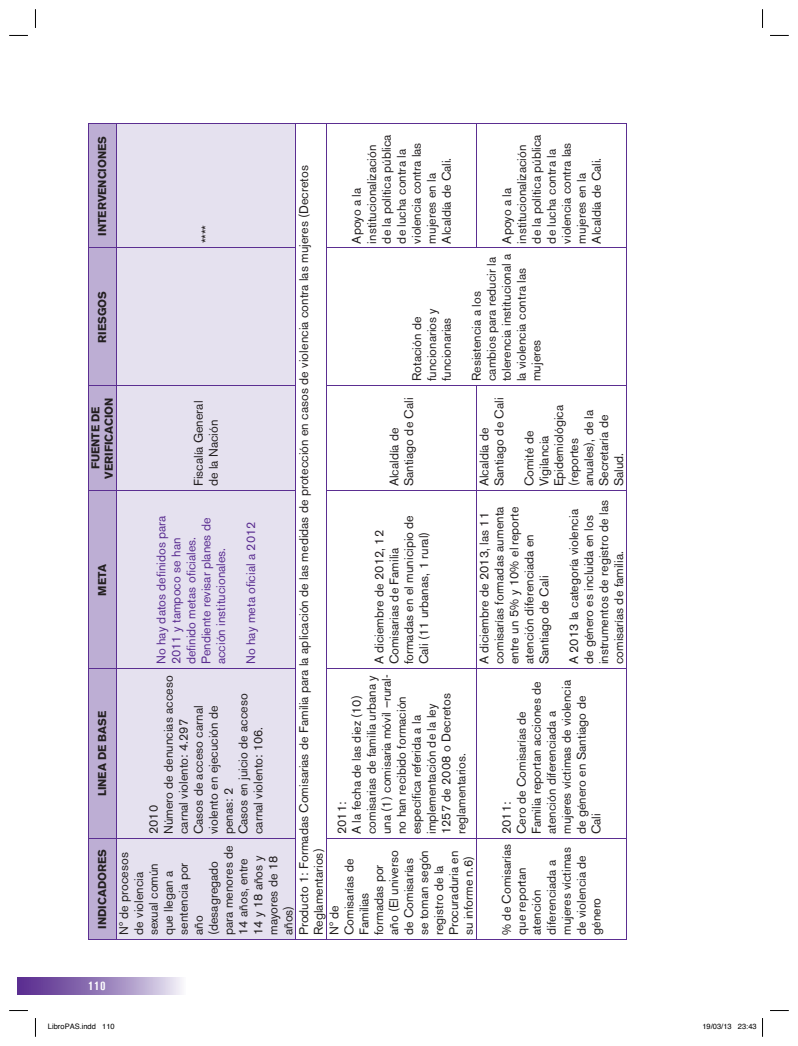
<style>
.page{position:relative;width:798px;height:1046px;background:#fff}
.page>*{position:absolute;margin:0;border:0;box-sizing:border-box;transform-origin:0 0}
.t1{font:12.5px/14.9px "Akzidenz Grotesk BE";color:#231f20}
.t2{font:12.5px/14.9px "Akzidenz Grotesk BE";color:#5b2e91}
.t3{font:700 condensed 12.5px "Akzidenz Grotesk BE";color:#fff}
.t4{font:700 11.25px/13.2px "Akzidenz Grotesk BE";color:#231f20;text-align:center}
.t5{font:7.5px "Helvetica";color:#000}
</style>
<div class="page">
<svg style="left:18px;top:977px;width:164px;height:16px;background:#9a81bb"></svg>
<div style="left:89px;top:124px;width:27px;height:814px;background:#bdaed4"></div>
<div style="left:116px;top:124px;width:179px;height:814px;background:#e5e1ef"></div>
<hr style="left:89px;top:838px;width:1px;height:100px;background:#5b2e91">
<hr style="left:89px;top:668px;width:1px;height:170px;background:#5b2e91">
<hr style="left:89px;top:491px;width:1px;height:177px;background:#5b2e91">
<hr style="left:89px;top:386px;width:1px;height:104px;background:#5b2e91">
<hr style="left:89px;top:248px;width:1px;height:137px;background:#5b2e91">
<hr style="left:89px;top:124px;width:1px;height:123px;background:#5b2e91">
<svg style="left:89px;top:938px;width:27px;height:1px"></svg>
<hr style="left:116px;top:838px;width:1px;height:100px;background:#5b2e91">
<svg style="left:90px;top:838px;width:26px;height:1px"></svg>
<hr style="left:116px;top:668px;width:1px;height:170px;background:#5b2e91">
<svg style="left:90px;top:668px;width:26px;height:1px"></svg>
<hr style="left:116px;top:491px;width:1px;height:177px;background:#5b2e91">
<svg style="left:89px;top:490px;width:27px;height:1px"></svg>
<hr style="left:116px;top:386px;width:1px;height:104px;background:#5b2e91">
<svg style="left:89px;top:385px;width:27px;height:1px"></svg>
<hr style="left:116px;top:248px;width:1px;height:137px;background:#5b2e91">
<svg style="left:89px;top:247px;width:27px;height:1px"></svg>
<hr style="left:116px;top:124px;width:1px;height:123px;background:#5b2e91">
<svg style="left:89px;top:123px;width:27px;height:1px"></svg>
<hr style="left:116px;top:938px;width:179px;height:1px;background:#5b2e91">
<hr style="left:116px;top:838px;width:179px;height:1px;background:#5b2e91">
<hr style="left:116px;top:668px;width:179px;height:1px;background:#5b2e91">
<hr style="left:116px;top:490px;width:179px;height:1px;background:#5b2e91">
<hr style="left:116px;top:385px;width:179px;height:1px;background:#5b2e91">
<hr style="left:116px;top:247px;width:179px;height:1px;background:#5b2e91">
<hr style="left:116px;top:123px;width:179px;height:1px;background:#5b2e91">
<hr style="left:295px;top:838px;width:1px;height:100px;background:#5b2e91">
<hr style="left:295px;top:668px;width:1px;height:170px;background:#5b2e91">
<hr style="left:295px;top:491px;width:1px;height:177px;background:#5b2e91">
<hr style="left:295px;top:386px;width:1px;height:104px;background:#5b2e91">
<hr style="left:295px;top:248px;width:1px;height:137px;background:#5b2e91">
<hr style="left:295px;top:124px;width:1px;height:123px;background:#5b2e91">
<hr style="left:296px;top:938px;width:30px;height:1px;background:#5b2e91">
<hr style="left:296px;top:123px;width:30px;height:1px;background:#5b2e91">
<hr style="left:326px;top:838px;width:1px;height:100px;background:#5b2e91">
<hr style="left:326px;top:668px;width:1px;height:170px;background:#5b2e91">
<hr style="left:326px;top:491px;width:1px;height:177px;background:#5b2e91">
<hr style="left:326px;top:386px;width:1px;height:104px;background:#5b2e91">
<hr style="left:326px;top:248px;width:1px;height:137px;background:#5b2e91">
<hr style="left:326px;top:124px;width:1px;height:123px;background:#5b2e91">
<hr style="left:327px;top:938px;width:149px;height:1px;background:#5b2e91">
<hr style="left:327px;top:838px;width:149px;height:1px;background:#5b2e91">
<hr style="left:327px;top:668px;width:149px;height:1px;background:#5b2e91">
<hr style="left:327px;top:490px;width:149px;height:1px;background:#5b2e91">
<hr style="left:327px;top:385px;width:149px;height:1px;background:#5b2e91">
<hr style="left:327px;top:247px;width:149px;height:1px;background:#5b2e91">
<hr style="left:327px;top:123px;width:149px;height:1px;background:#5b2e91">
<hr style="left:476px;top:838px;width:1px;height:100px;background:#5b2e91">
<hr style="left:476px;top:668px;width:1px;height:170px;background:#5b2e91">
<hr style="left:476px;top:491px;width:1px;height:177px;background:#5b2e91">
<hr style="left:476px;top:386px;width:1px;height:104px;background:#5b2e91">
<hr style="left:476px;top:124px;width:1px;height:123px;background:#5b2e91">
<hr style="left:476px;top:938px;width:150px;height:1px;background:#5b2e91">
<hr style="left:626px;top:838px;width:1px;height:100px;background:#5b2e91">
<hr style="left:476px;top:838px;width:150px;height:1px;background:#5b2e91">
<hr style="left:626px;top:668px;width:1px;height:170px;background:#5b2e91">
<hr style="left:476px;top:668px;width:150px;height:1px;background:#5b2e91">
<hr style="left:626px;top:491px;width:1px;height:177px;background:#5b2e91">
<hr style="left:476px;top:490px;width:150px;height:1px;background:#5b2e91">
<hr style="left:626px;top:386px;width:1px;height:104px;background:#5b2e91">
<hr style="left:476px;top:385px;width:150px;height:1px;background:#5b2e91">
<hr style="left:626px;top:248px;width:1px;height:137px;background:#5b2e91">
<hr style="left:476px;top:247px;width:150px;height:1px;background:#5b2e91">
<hr style="left:626px;top:124px;width:1px;height:123px;background:#5b2e91">
<hr style="left:476px;top:123px;width:150px;height:1px;background:#5b2e91">
<svg style="left:9px;top:35px;width:19px;height:1px"></svg>
<svg style="left:770px;top:35px;width:18px;height:1px"></svg>
<svg style="left:9px;top:1010px;width:19px;height:1px"></svg>
<svg style="left:770px;top:1010px;width:18px;height:1px"></svg>
<svg style="left:35px;top:9px;width:1px;height:19px"></svg>
<svg style="left:35px;top:1018px;width:1px;height:18px"></svg>
<svg style="left:762px;top:9px;width:1px;height:19px"></svg>
<svg style="left:762px;top:1018px;width:1px;height:18px"></svg>
<p class="t1" style="left:349px;top:243px;width:110px;rotate:-90deg">Apoyo a la institucionalización de la política pública de lucha contra la violencia contra las mujeres en la<br>Alcaldía de Cali.</p>
<p class="t1" style="left:499px;top:243px;width:110px;rotate:-90deg">Apoyo a la institucionalización de la política pública de lucha contra la violencia contra las mujeres en la<br>Alcaldía de Cali.</p>
<p class="t4" style="left:96px;top:236px;width:101px;rotate:-90deg">INTERVENCIONES</p>
<p class="t1" style="left:296px;top:934px;width:771px;rotate:-90deg">Producto 1: Formadas Comisarias de Familia para la aplicación de las medidas de protección en casos de violencia contra las mujeres (Decretos<br>Reglamentarios)<br>Nº de<br>Comisarías de<br>Familias<br>formadas por<br>año (El universo<br>de Comisarías<br>se toman segón<br>registro de la<br>Procuraduria en<br>su informe n.6)</p>
<p class="t1" style="left:198px;top:243px;width:20px;rotate:-90deg">****</p>
<p class="t1" style="left:469px;top:381px;width:129px;rotate:-90deg">Resistencia a los cambios para reducir la tolerencia institucional a la violencia contra las mujeres</p>
<p class="t4" style="left:96px;top:342px;width:53px;rotate:-90deg">RIESGOS</p>
<p class="t1" style="left:409px;top:381px;width:75px;rotate:-90deg">Rotación de funcionarios y funcionarias</p>
<p class="t4" style="left:89px;top:478px;width:83px;rotate:-90deg">FUENTE DE<br>VERIFICACION</p>
<p class="t1" style="left:386px;top:486px;width:90px;rotate:-90deg">Alcaldía de<br>Santiago de Cali</p>
<p class="t1" style="left:476px;top:486px;width:90px;rotate:-90deg">Alcaldía de<br>Santiago de Cali</p>
<p class="t1" style="left:521px;top:486px;width:83px;rotate:-90deg">Comité de<br>Vigilancia<br>Epidemiológica (reportes anuales), de la<br>Secretaría de<br>Salud.</p>
<p class="t1" style="left:191px;top:486px;width:87px;rotate:-90deg">Fiscalía General de la Nación</p>
<p class="t1" style="left:476px;top:664px;width:159px;rotate:-90deg">A diciembre de 2013, las 11 comisarías formadas aumenta entre un 5% y 10% el reporte atención diferenciada en<br>Santiago de Cali</p>
<p class="t1" style="left:566px;top:664px;width:166px;rotate:-90deg">A 2013 la categoría violencia de género es incluida en los instrumentos de registro de las comisarías de familia.</p>
<p class="t2" style="left:154px;top:664px;width:150px;rotate:-90deg">No hay datos definidos para<br>2011 y tampoco se han definido metas oficiales.<br>Pendiente revisar planes de acción institucionales.</p>
<p class="t2" style="left:243px;top:664px;width:144px;rotate:-90deg">No hay meta oficial a 2012</p>
<p class="t1" style="left:371px;top:664px;width:151px;rotate:-90deg">A diciembre de 2012, 12<br>Comisarias de Familia formadas en el municipio de<br>Cali (11 urbanas, 1 rural)</p>
<p class="t4" style="left:96px;top:595px;width:33px;rotate:-90deg">META</p>
<p class="t1" style="left:334px;top:834px;width:161px;rotate:-90deg">2011:<br>A la fecha de las diez (10) comisarias de familia urbana y una (1) comisaria móvil –rural&shy;no han recibido formación específica referida a la implementación de la ley<br>1257 de 2008 o Decretos reglamentarios.</p>
<p class="t1" style="left:146px;top:834px;width:160px;rotate:-90deg">2010<br>Número de denuncias acceso carnal violento: 4.297<br>Casos de acceso carnal violento en ejecución de penas: 2<br>Casos en juicio de acceso carnal violento: 106.</p>
<p class="t1" style="left:499px;top:834px;width:155px;rotate:-90deg">2011:<br>Cero de Comisarías de<br>Familia reportan acciones de atención diferenciada a mujeres víctimas de violencia de género en Santiago de<br>Cali</p>
<p class="t4" style="left:96px;top:796px;width:87px;rotate:-90deg">LINEA DE BASE</p>
<p class="t1" style="left:499px;top:934px;width:92px;rotate:-90deg">% de Comisarías que reportan atención diferenciada a mujeres víctimas de violencia de género</p>
<p class="t1" style="left:116px;top:934px;width:91px;rotate:-90deg">Nº de procesos de violencia sexual común que llegan a sentencia por año (desagregado para menores de<br>14 años, entre<br>14 y 18 años y mayores de 18 años)</p>
<p class="t4" style="left:96px;top:928px;width:81px;rotate:-90deg">INDICADORES</p>
<p class="t3" style="left:89px;top:978px;width:18px">110</p>
<p class="t5" style="left:48px;top:1020px;width:68px">LibroPAS.indd 110</p>
<p class="t5" style="left:702px;top:1020px;width:56px">19/03/13 23:43</p>
</div>
